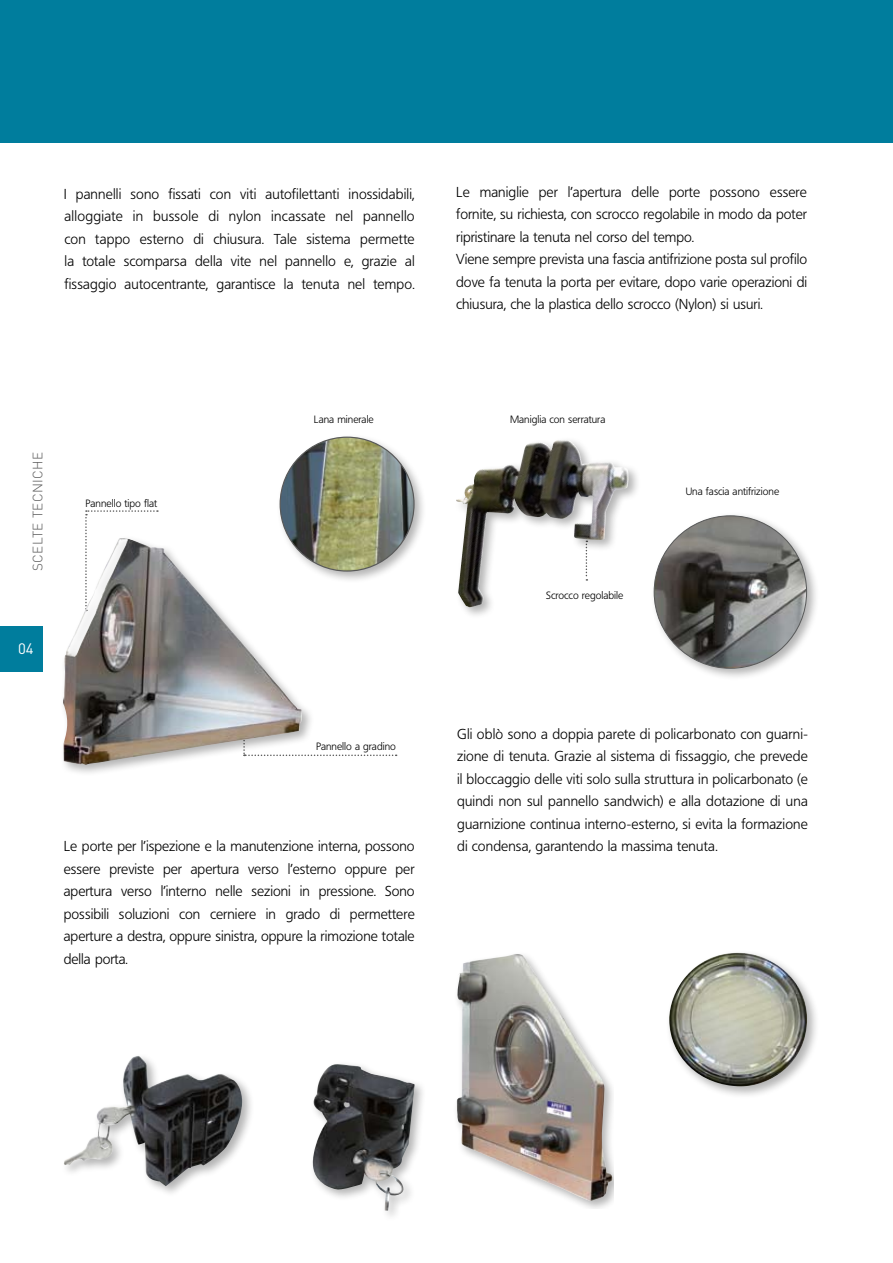
<style>
.page{position:relative;width:893px;height:1263px;background:#fff}
.page>*{position:absolute;margin:0;border:0;box-sizing:border-box;transform-origin:0 0}
.t1{font:15px "DIN";color:#fff}
.t2{font:300 14.25px/22.5px "Frutiger BSK45";color:#000;text-align:justify}
.t3{font:300 13.5px "DIN";letter-spacing:.025em;color:#595959}
.t4{font:300 10.5px "Frutiger BSK45";color:#000}
</style>
<div class="page">
<svg style="left:342px;top:754px;width:55px;height:2px"></svg>
<svg style="left:85px;top:510px;width:73px;height:24px"></svg>
<div style="left:0;top:0;width:893px;height:143px;background:#007d9d"></div>
<img style="left:63px;top:538px;width:240px;height:227px">
<div style="left:276px;top:433px;width:157px;height:157px;background:#000;opacity:.3"></div>
<img style="left:280px;top:437px;width:134px;height:134px;border-radius:67px">
<div style="left:0;top:626px;width:43px;height:45px;background:#007d9d"></div>
<div style="left:309px;top:1060px;width:125px;height:169px;background:#000;opacity:.3"></div>
<img style="left:312px;top:1064px;width:103px;height:146px">
<div style="left:60px;top:1052px;width:201px;height:153px;background:#000;opacity:.3"></div>
<img style="left:64px;top:1056px;width:178px;height:130px">
<img style="left:456px;top:440px;width:173px;height:167px">
<div style="left:650px;top:512px;width:176px;height:176px;background:#000;opacity:.3"></div>
<img style="left:654px;top:516px;width:153px;height:152px;border-radius:76px">
<div style="left:665px;top:949px;width:161px;height:156px;background:#000;opacity:.3"></div>
<img style="left:669px;top:953px;width:139px;height:133px">
<div style="left:452px;top:950px;width:162px;height:259px;background:#000;opacity:.3"></div>
<img style="left:453px;top:954px;width:161px;height:247px">
<p class="t2" style="left:64px;top:183px;width:352px">I pannelli sono fissati con viti autofilettanti inossidabili, alloggiate in bussole di nylon incassate nel pannello con tappo esterno di chiusura. Tale sistema permette la totale scomparsa della vite nel pannello e, grazie al fissaggio autocentrante, garantisce la tenuta nel tempo.</p>
<p class="t2" style="left:456px;top:181px;width:352px;text-align:left">Le maniglie per l’apertura delle porte possono essere fornite, su richiesta, con scrocco regolabile in modo da poter ripristinare la tenuta nel corso del tempo.<br>Viene sempre prevista una fascia antifrizione posta sul profilo dove fa tenuta la porta per evitare, dopo varie operazioni di chiusura, che la plastica dello scrocco (Nylon) si usuri.</p>
<p class="t3" style="left:29px;top:571px;width:120px;rotate:-90deg">scelte tecniche</p>
<p class="t1" style="left:18px;top:640px;width:17px">04</p>
<p class="t4" style="left:86px;top:497px;width:73px">Pannello tipo flat</p>
<p class="t4" style="left:314px;top:413px;width:61px">Lana minerale</p>
<p class="t4" style="left:510px;top:413px;width:97px">Maniglia con serratura</p>
<p class="t4" style="left:546px;top:589px;width:79px">Scrocco regolabile</p>
<p class="t4" style="left:686px;top:485px;width:95px">Una fascia antifrizione</p>
<p class="t4" style="left:316px;top:740px;width:81px">Pannello a gradino</p>
<p class="t2" style="left:64px;top:835px;width:353px">Le porte per l’ispezione e la manutenzione interna, possono essere previste per apertura verso l’esterno oppure per apertura verso l’interno nelle sezioni in pressione. Sono possibili soluzioni con cerniere in grado di permettere aperture a destra, oppure sinistra, oppure la rimozione totale della porta.</p>
<p class="t2" style="left:457px;top:723px;width:352px">Gli oblò sono a doppia parete di policarbonato con guarni&shy;zione di tenuta. Grazie al sistema di fissaggio, che prevede il bloccaggio delle viti solo sulla struttura in policarbonato (e quindi non sul pannello sandwich) e alla dotazione di una guarnizione continua interno-esterno, si evita la formazione di condensa, garantendo la massima tenuta.</p>
</div>
